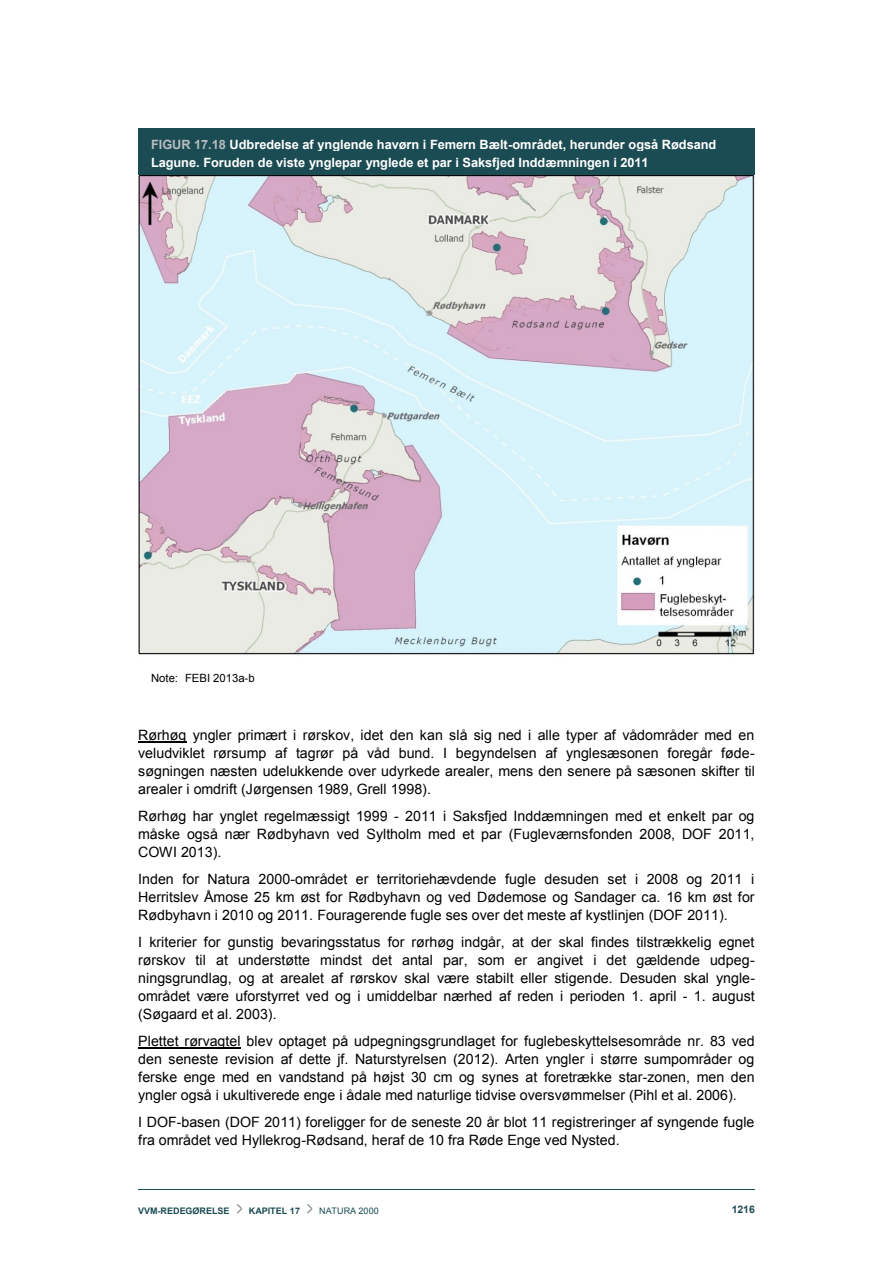
<style>
.page{position:relative;width:893px;height:1263px;background:#fff}
.page>*{position:absolute;margin:0;border:0;box-sizing:border-box;transform-origin:0 0}
.t1{font:14.25px/18px "Arial";color:#000;text-align:justify}
.t2{font:700 12.75px/18.1px "Arial";letter-spacing:-.005em;color:#fff}
.t3{font:11.4px "Arial";color:#000}
.t4{font:700 10.5px "Arial";color:#1c4c53}
.t5{font:700 9px "Arial";color:#1c4c53}
.t6{font:9px "Arial";color:#1c4c53}
.s1{color:#b6bdc0}
</style>
<div class="page">
<hr style="left:138px;top:1189px;width:547px;height:1px;background:#1c4c53">
<hr style="left:686px;top:1189px;width:69px;height:1px;background:#1c4c53">
<svg style="left:237px;top:1204px;width:5px;height:10px"></svg>
<svg style="left:308px;top:1204px;width:5px;height:10px"></svg>
<div style="left:138px;top:128px;width:617px;height:24px;background:#1c4c53"></div>
<div style="left:138px;top:152px;width:617px;height:24px;background:#1c4c53"></div>
<hr style="left:138px;top:741px;width:48px;height:1px;background:#000">
<hr style="left:138px;top:1047px;width:103px;height:1px;background:#000">
<img style="left:138px;top:176px;width:617px;height:479px">
<p class="t2" style="left:151px;top:135px;width:567px"><span class="s1">FIGUR 17.18</span> Udbredelse af ynglende havørn i Femern Bælt-området, herunder også Rødsand<br>Lagune. Foruden de viste ynglepar ynglede et par i Saksfjed Inddæmningen i 2011</p>
<p class="t3" style="left:151px;top:672px;width:105px">Note: FEBI 2013a-b</p>
<p class="t1" style="left:138px;top:726px;width:618px">Rørhøg yngler primært i rørskov, idet den kan slå sig ned i alle typer af vådområder med en veludviklet rørsump af tagrør på våd bund. I begyndelsen af ynglesæsonen foregår føde&shy;søgningen næsten udelukkende over udyrkede arealer, mens den senere på sæsonen skifter til arealer i omdrift (Jørgensen 1989, Grell 1998).</p>
<p class="t1" style="left:138px;top:807px;width:618px">Rørhøg har ynglet regelmæssigt 1999 - 2011 i Saksfjed Inddæmningen med et enkelt par og måske også nær Rødbyhavn ved Syltholm med et par (Fugleværnsfonden 2008, DOF 2011, COWI 2013).</p>
<p class="t1" style="left:138px;top:870px;width:618px">Inden for Natura 2000-området er territoriehævdende fugle desuden set i 2008 og 2011 i Herritslev Åmose 25 km øst for Rødbyhavn og ved Dødemose og Sandager ca. 16 km øst for Rødbyhavn i 2010 og 2011. Fouragerende fugle ses over det meste af kystlinjen (DOF 2011).</p>
<p class="t1" style="left:138px;top:933px;width:618px">I kriterier for gunstig bevaringsstatus for rørhøg indgår, at der skal findes tilstrækkelig egnet rørskov til at understøtte mindst det antal par, som er angivet i det gældende udpeg&shy;ningsgrundlag, og at arealet af rørskov skal være stabilt eller stigende. Desuden skal yngle&shy;området være uforstyrret ved og i umiddelbar nærhed af reden i perioden 1. april - 1. august (Søgaard et al. 2003).</p>
<p class="t1" style="left:138px;top:1032px;width:618px">Plettet rørvagtel blev optaget på udpegningsgrundlaget for fuglebeskyttelsesområde nr. 83 ved den seneste revision af dette jf. Naturstyrelsen (2012). Arten yngler i større sumpområder og ferske enge med en vandstand på højst 30 cm og synes at foretrække star-zonen, men den yngler også i ukultiverede enge i ådale med naturlige tidvise oversvømmelser (Pihl et al. 2006).</p>
<p class="t1" style="left:138px;top:1113px;width:618px">I DOF-basen (DOF 2011) foreligger for de seneste 20 år blot 11 registreringer af syngende fugle fra området ved Hyllekrog-Rødsand, heraf de 10 fra Røde Enge ved Nysted.</p>
<p class="t5" style="left:138px;top:1205px;width:93px">VVM-REDEGØRELSE</p>
<p class="t5" style="left:249px;top:1205px;width:53px">KAPITEL 17</p>
<p class="t6" style="left:319px;top:1205px;width:61px">NATURA 2000</p>
<p class="t4" style="left:732px;top:1204px;width:25px">1216</p>
</div>
